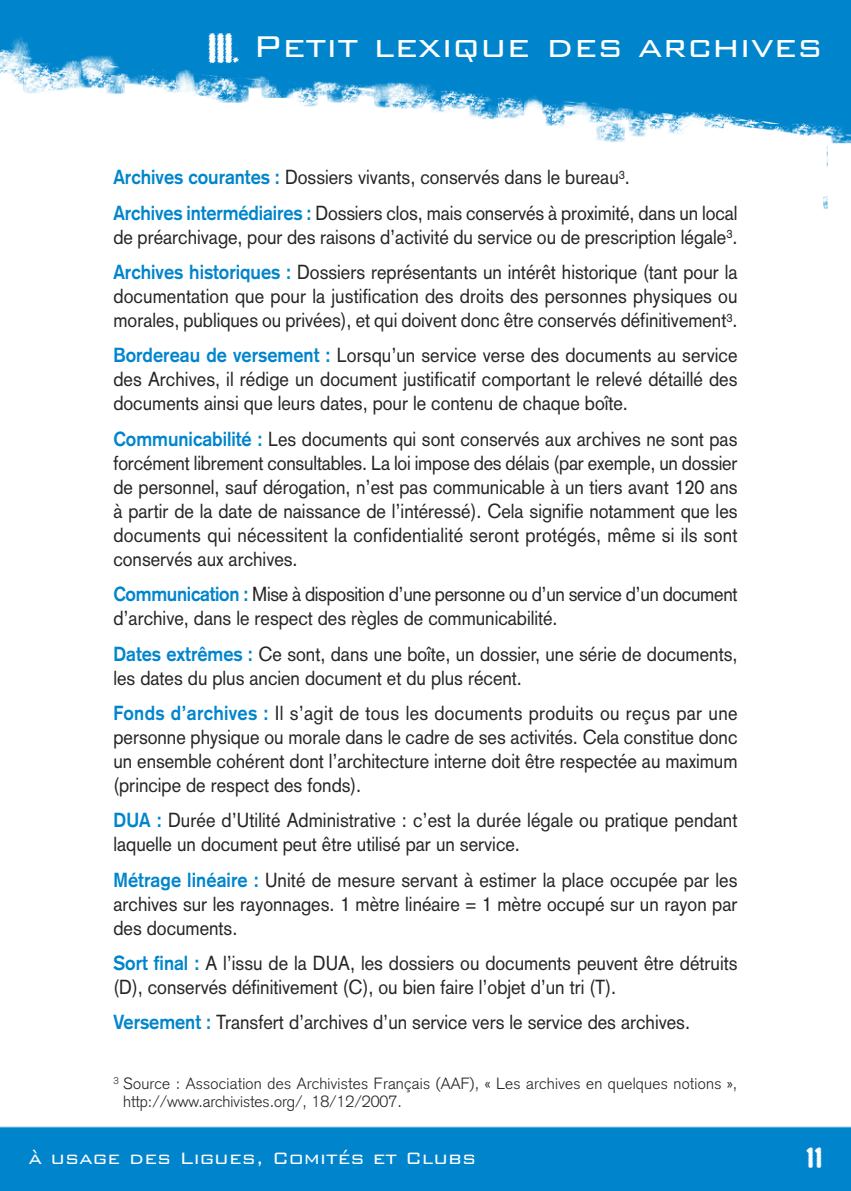
<style>
.page{position:relative;width:851px;height:1191px;background:#fff}
.page>*{position:absolute;margin:0;border:0;box-sizing:border-box;transform-origin:0 0}
.t1{font:300 40px "Bank Gothic BT";color:#fff}
.t2{font:300 22px "Bank Gothic BT";color:#fff}
.t3{font:22px "Acidreflux";color:#fff}
.t4{font:20px/24px "Akzidenz Grotesk";color:#272627;scale:.91 1}
.t5{font:300 16px/18px "Akzidenz Grotesk";letter-spacing:.015em;color:#272627}
.s1{font-family:"Acidreflux";font-weight:400;font-size:32px}
.s2{font-weight:700;color:#0085cc}
</style>
<div class="page">
<img style="left:0;top:1px;width:850px;height:1190px">
<h1 class="t1" style="left:207px;top:25px;width:616px"><span class="s1">III.</span> Petit lexique des archives</h1>
<p class="t4" style="left:113px;top:160px;width:687px;line-height:35.4px"><span class="s2">Archives courantes :</span> Dossiers vivants, conservés dans le bureau<sup>3</sup>.<br><span class="s2">Archives intermédiaires :</span> Dossiers clos, mais conservés à proximité, dans un local</p>
<p class="t4" style="left:113px;top:219px;width:687px;line-height:35.4px">de préarchivage, pour des raisons d’activité du service ou de prescription légale<sup>3</sup>.<br><span class="s2">Archives historiques :</span> Dossiers représentants un intérêt historique (tant pour la</p>
<p class="t4" style="left:113px;top:284px;width:687px">documentation que pour la justification des droits des personnes physiques ou morales, publiques ou privées), et qui doivent donc être conservés définitivement<sup>3</sup>.</p>
<p class="t4" style="left:113px;top:343px;width:687px;text-align:justify"><span class="s2">Bordereau de versement :</span> Lorsqu’un service verse des documents au service des Archives, il rédige un document justificatif comportant le relevé détaillé des documents ainsi que leurs dates, pour le contenu de chaque boîte.</p>
<p class="t4" style="left:113px;top:427px;width:687px;text-align:justify"><span class="s2">Communicabilité :</span> Les documents qui sont conservés aux archives ne sont pas forcément librement consultables. La loi impose des délais (par exemple, un dossier de personnel, sauf dérogation, n’est pas communicable à un tiers avant 120 ans à partir de la date de naissance de l’intéressé). Cela signifie notamment que les documents qui nécessitent la confidentialité seront protégés, même si ils sont conservés aux archives.</p>
<p class="t4" style="left:113px;top:582px;width:687px"><span class="s2">Communication :</span> Mise à disposition d’une personne ou d’un service d’un document d’archive, dans le respect des règles de communicabilité.</p>
<p class="t4" style="left:113px;top:641px;width:687px"><span class="s2">Dates extrêmes :</span> Ce sont, dans une boîte, un dossier, une série de documents, les dates du plus ancien document et du plus récent.</p>
<p class="t4" style="left:113px;top:701px;width:687px;text-align:justify"><span class="s2">Fonds d’archives :</span> Il s’agit de tous les documents produits ou reçus par une personne physique ou morale dans le cadre de ses activités. Cela constitue donc un ensemble cohérent dont l’architecture interne doit être respectée au maximum (principe de respect des fonds).</p>
<p class="t4" style="left:113px;top:808px;width:687px"><span class="s2">DUA :</span> Durée d’Utilité Administrative : c’est la durée légale ou pratique pendant laquelle un document peut être utilisé par un service.</p>
<p class="t4" style="left:113px;top:867px;width:687px;text-align:justify"><span class="s2">Métrage linéaire :</span> Unité de mesure servant à estimer la place occupée par les archives sur les rayonnages. 1 mètre linéaire = 1 mètre occupé sur un rayon par des documents.</p>
<p class="t4" style="left:113px;top:951px;width:687px"><span class="s2">Sort final :</span> A l’issu de la DUA, les dossiers ou documents peuvent être détruits (D), conservés définitivement (C), ou bien faire l’objet d’un tri (T).</p>
<p class="t4" style="left:113px;top:1010px;width:635px"><span class="s2">Versement :</span> Transfert d’archives d’un service vers le service des archives.</p>
<p class="t5" style="left:123px;top:1074px;width:615px;text-indent:-10px"><sup>3</sup> Source : Association des Archivistes Français (AAF), « Les archives en quelques notions », http://www.archivistes.org/, 18/12/2007.</p>
<p class="t2" style="left:28px;top:1146px;width:449px">à usage des Ligues, Comités et Clubs</p>
<p class="t3" style="left:806px;top:1146px;width:18px">11</p>
</div>
